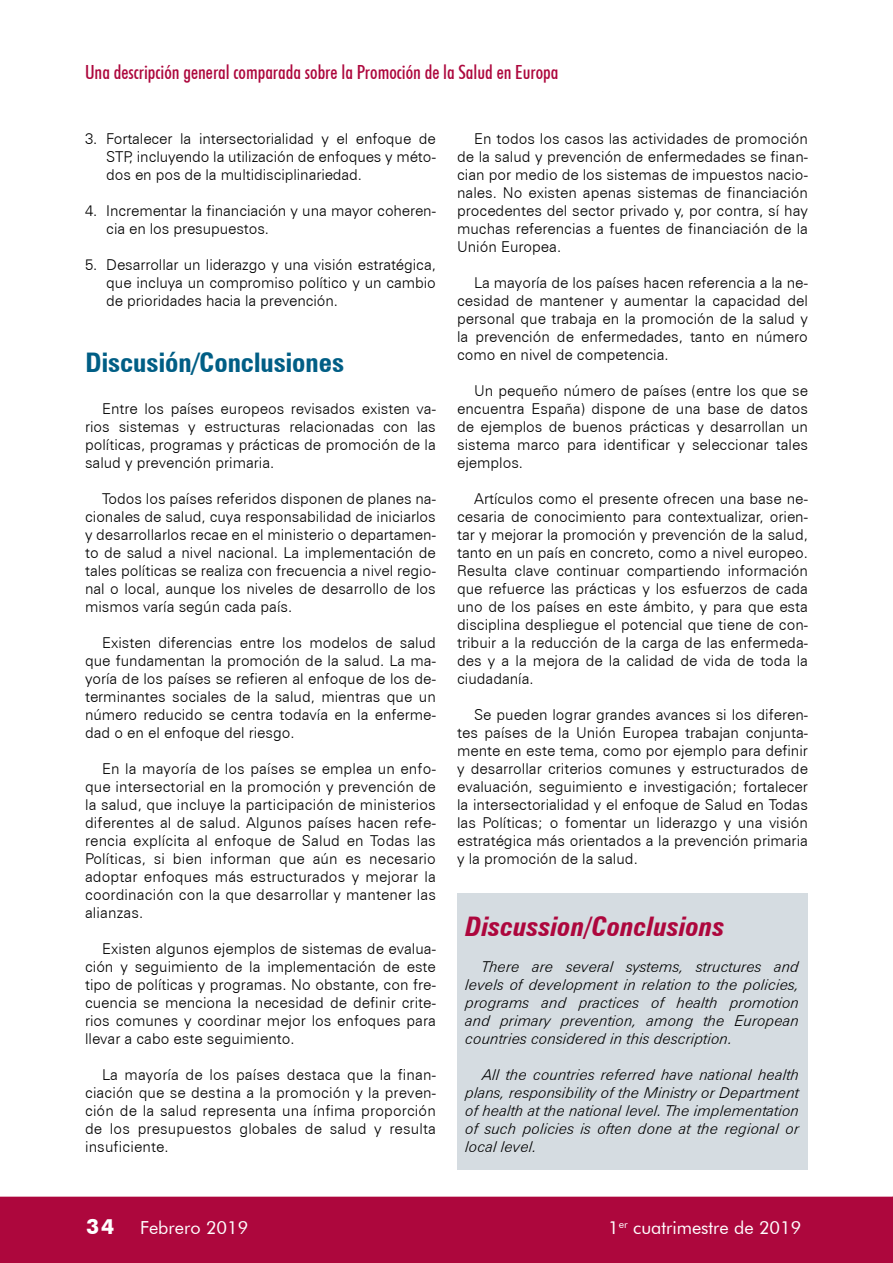
<style>
.page{position:relative;width:893px;height:1263px;background:#fff}
.page>*{position:absolute;margin:0;border:0;box-sizing:border-box;transform-origin:0 0}
.t1{font:700 condensed 27px "Zurich BT";color:#005e85}
.t2{font:italic 700 condensed 27px "Zurich BT";color:#ad073d}
.t3{font:500 condensed 19.5px "Futura BT";color:#ad073d}
.t4{font:18px "Futura BT";color:#fff}
.t5{font:300 15px/18px "Zurich BT";color:#000;text-align:justify}
.t6{font:italic 300 15px/18px "Zurich BT";color:#000;text-align:justify}
.s1{font-weight:700;font-size:21px}
</style>
<div class="page">
<div style="left:0;top:1197px;width:892px;height:66px;background:#ad073d"></div>
<svg style="left:892px;top:1197px;width:1px;height:66px"></svg>
<div style="left:457px;top:893px;width:351px;height:276px;background:#d5dce1"></div>
<h2 class="t3" style="left:85px;top:60px;width:475px">Una descripción general comparada sobre la Promoción de la Salud en Europa</h2>
<p class="t5" style="left:106px;top:130px;width:331px;text-indent:-21px">3. Fortalecer la intersectorialidad y el enfoque de STP, incluyendo la utilización de enfoques y méto&shy;dos en pos de la multidisciplinariedad.</p>
<p class="t5" style="left:106px;top:202px;width:331px;text-indent:-21px">4. Incrementar la financiación y una mayor coheren&shy;cia en los presupuestos.</p>
<p class="t5" style="left:106px;top:256px;width:331px;text-indent:-21px">5. Desarrollar un liderazgo y una visión estratégica, que incluya un compromiso político y un cambio de prioridades hacia la prevención.</p>
<h1 class="t1" style="left:85px;top:346px;width:261px">Discusión/Conclusiones</h1>
<p class="t5" style="left:85px;top:400px;width:352px;text-indent:17px">Entre los países europeos revisados existen va&shy;rios sistemas y estructuras relacionadas con las políticas, programas y prácticas de promoción de la salud y prevención primaria.</p>
<p class="t5" style="left:85px;top:490px;width:352px;text-indent:17px">Todos los países referidos disponen de planes na&shy;cionales de salud, cuya responsabilidad de iniciarlos y desarrollarlos recae en el ministerio o departamen&shy;to de salud a nivel nacional. La implementación de tales políticas se realiza con frecuencia a nivel regio&shy;nal o local, aunque los niveles de desarrollo de los mismos varía según cada país.</p>
<p class="t5" style="left:85px;top:634px;width:352px;text-indent:17px">Existen diferencias entre los modelos de salud que fundamentan la promoción de la salud. La ma&shy;yoría de los países se refieren al enfoque de los de&shy;terminantes sociales de la salud, mientras que un número reducido se centra todavía en la enferme&shy;dad o en el enfoque del riesgo.</p>
<p class="t5" style="left:85px;top:760px;width:352px;text-indent:17px">En la mayoría de los países se emplea un enfo&shy;que intersectorial en la promoción y prevención de la salud, que incluye la participación de ministerios diferentes al de salud. Algunos países hacen refe&shy;rencia explícita al enfoque de Salud en Todas las Políticas, si bien informan que aún es necesario adoptar enfoques más estructurados y mejorar la coordinación con la que desarrollar y mantener las alianzas.</p>
<p class="t5" style="left:85px;top:940px;width:352px;text-indent:17px">Existen algunos ejemplos de sistemas de evalua&shy;ción y seguimiento de la implementación de este tipo de políticas y programas. No obstante, con fre&shy;cuencia se menciona la necesidad de definir crite&shy;rios comunes y coordinar mejor los enfoques para llevar a cabo este seguimiento.</p>
<p class="t5" style="left:85px;top:1066px;width:352px;text-indent:17px">La mayoría de los países destaca que la finan&shy;ciación que se destina a la promoción y la preven&shy;ción de la salud representa una ínfima proporción de los presupuestos globales de salud y resulta insuficiente.</p>
<p class="t5" style="left:457px;top:130px;width:352px;text-indent:17px">En todos los casos las actividades de promoción de la salud y prevención de enfermedades se finan&shy;cian por medio de los sistemas de impuestos nacio&shy;nales. No existen apenas sistemas de financiación procedentes del sector privado y, por contra, sí hay muchas referencias a fuentes de financiación de la Unión Europea.</p>
<p class="t5" style="left:457px;top:274px;width:352px;text-indent:17px">La mayoría de los países hacen referencia a la ne&shy;cesidad de mantener y aumentar la capacidad del personal que trabaja en la promoción de la salud y la prevención de enfermedades, tanto en número como en nivel de competencia.</p>
<p class="t5" style="left:457px;top:382px;width:352px;text-indent:17px">Un pequeño número de países (entre los que se encuentra España) dispone de una base de datos de ejemplos de buenos prácticas y desarrollan un sistema marco para identificar y seleccionar tales ejemplos.</p>
<p class="t5" style="left:457px;top:490px;width:352px;text-indent:17px">Artículos como el presente ofrecen una base ne&shy;cesaria de conocimiento para contextualizar, orien&shy;tar y mejorar la promoción y prevención de la salud, tanto en un país en concreto, como a nivel europeo.<br>Resulta clave continuar compartiendo información que refuerce las prácticas y los esfuerzos de cada uno de los países en este ámbito, y para que esta disciplina despliegue el potencial que tiene de con&shy;tribuir a la reducción de la carga de las enfermeda&shy;des y a la mejora de la calidad de vida de toda la ciudadanía.</p>
<p class="t5" style="left:457px;top:706px;width:352px;text-indent:17px">Se pueden lograr grandes avances si los diferen&shy;tes países de la Unión Europea trabajan conjunta&shy;mente en este tema, como por ejemplo para definir y desarrollar criterios comunes y estructurados de evaluación, seguimiento e investigación; fortalecer la intersectorialidad y el enfoque de Salud en Todas las Políticas; o fomentar un liderazgo y una visión estratégica más orientados a la prevención primaria y la promoción de la salud.</p>
<h1 class="t2" style="left:466px;top:910px;width:260px">Discussion/Conclusions</h1>
<p class="t6" style="left:466px;top:958px;width:335px;text-indent:17px">There are several systems, structures and levels of development in relation to the policies, programs and practices of health promotion and primary prevention, among the European countries considered in this description.</p>
<p class="t6" style="left:466px;top:1066px;width:335px;text-indent:17px">All the countries referred have national health plans, responsibility of the Ministry or Department of health at the national level. The implementation of such policies is often done at the regional or local level.</p>
<p class="t4" style="left:86px;top:1217px;width:164px"><span class="s1">34</span> Febrero 2019</p>
<p class="t4" style="left:608px;top:1217px;width:195px">1<sup>er</sup> cuatrimestre de 2019</p>
</div>
